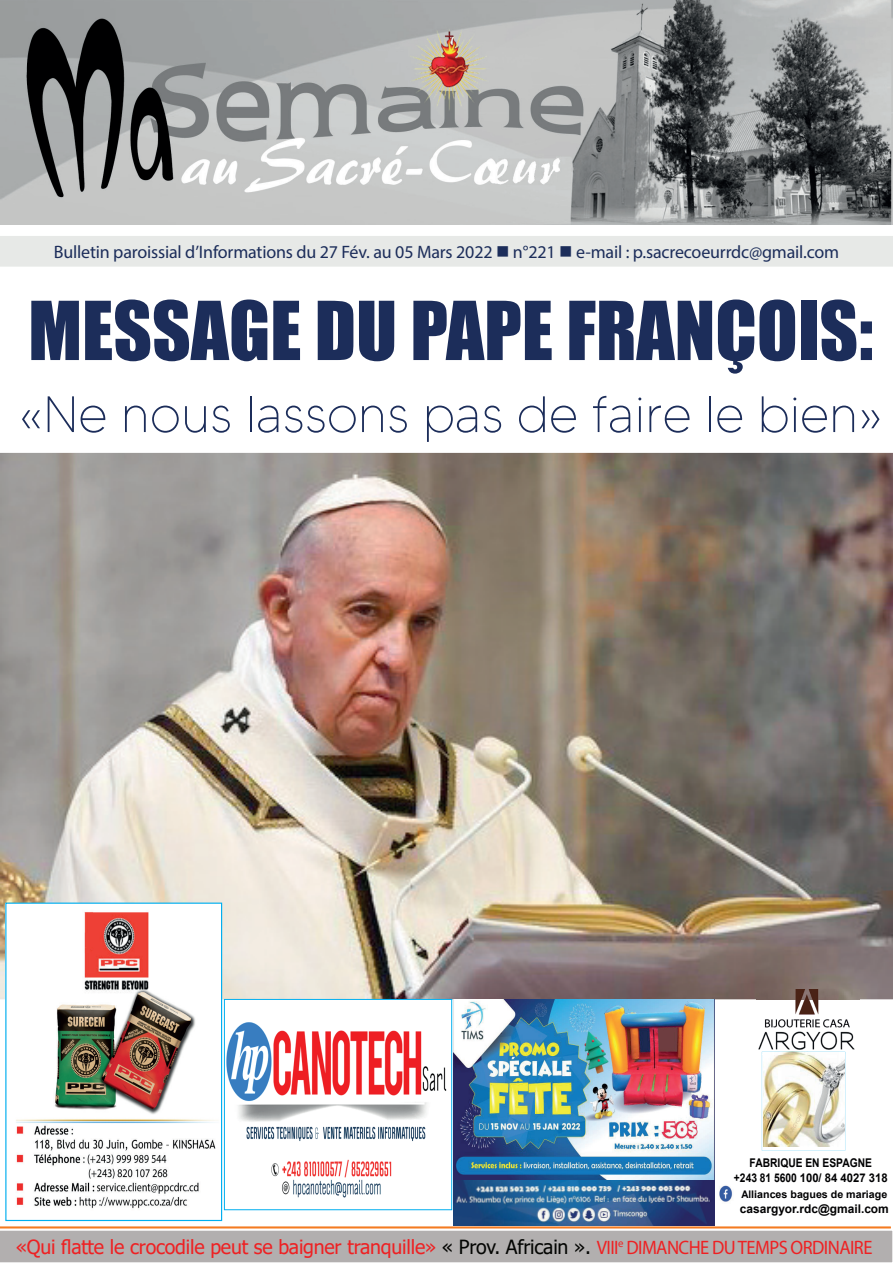
<style>
.page{position:relative;width:893px;height:1263px;background:#fff}
.page>*{position:absolute;margin:0;border:0;box-sizing:border-box;transform-origin:0 0}
.t1{font:75px "Impact";color:#1c2d5a}
.t2{font:100 51px "MADETOMMY";color:#1c2d5a}
.t3{font:19.5px "Tahoma";letter-spacing:-.01em;color:#ee2123}
.t4{font:18px "Myriad Pro";letter-spacing:-.01em;color:#1c2d5a}
.t5{font:700 12px/15.5px "Arial";color:#000002;text-align:center;scale:.85 1}
.t6{font:700 12px "Arial";color:#000002}
.t7{font:700 10.5px "Arial";color:#000002;scale:.94 1}
.s1{color:#040503}
.s2{font-family:"Myriad Pro"}
</style>
<div class="page">
<img style="left:0;top:453px;width:893px;height:546px">
<img style="left:0;top:0;width:893px;height:225px">
<div style="left:0;top:236px;width:893px;height:31px;background:#e7e9e7"></div>
<div style="left:0;top:1230px;width:893px;height:33px;background:#b2afaf"></div>
<hr style="left:0;top:1227px;width:891px;height:1px;background:#f47b21">
<hr style="left:0;top:1228px;width:891px;height:1px;background:#f47b21">
<img style="left:756px;top:990px;width:103px;height:64px">
<img style="left:762px;top:1054px;width:83px;height:96px">
<img style="left:762px;top:1052px;width:83px;height:2px">
<img style="left:719px;top:1185px;width:14px;height:17px">
<img style="left:7px;top:904px;width:213px;height:305px">
<div style="left:5px;top:902px;width:217px;height:319px;border:1px solid #00aeef"></div>
<img style="left:226px;top:1022px;width:221px;height:176px">
<div style="left:224px;top:999px;width:228px;height:211px;border:1px solid #00aeef"></div>
<img style="left:454px;top:999px;width:260px;height:180px">
<img style="left:454px;top:1181px;width:260px;height:44px">
<p class="t4" style="left:54px;top:241px;width:787px">Bulletin paroissial d’Informations du 27 Fév. au 05 Mars 2022 ■ n°221 ■ e-mail : p.sacrecoeurrdc@gmail.com</p>
<h1 class="t1" style="left:28px;top:272px;width:846px">MESSAGE DU PAPE FRANÇOIS:</h1>
<h2 class="t2" style="left:19px;top:383px;width:865px">«Ne nous lassons pas de faire le bien»</h2>
<p class="t5" style="left:734px;top:1155px;width:182px">FABRIQUE EN ESPAGNE<br>+243 81 5600 100/ 84 4027 318</p>
<p class="t7" style="left:741px;top:1187px;width:157px">Alliances bagues de mariage</p>
<p class="t6" style="left:740px;top:1200px;width:151px">casargyor.rdc@gmail.com</p>
<p class="t3" style="left:16px;top:1234px;width:858px">«Qui flatte le crocodile peut se baigner tranquille» <span class="s1">« Prov. Africain ».</span> <span class="s2">VIII</span><sup>e</sup> <span class="s2">DIMANCHE DU TEMPS ORDINAIRE</span></p>
</div>
